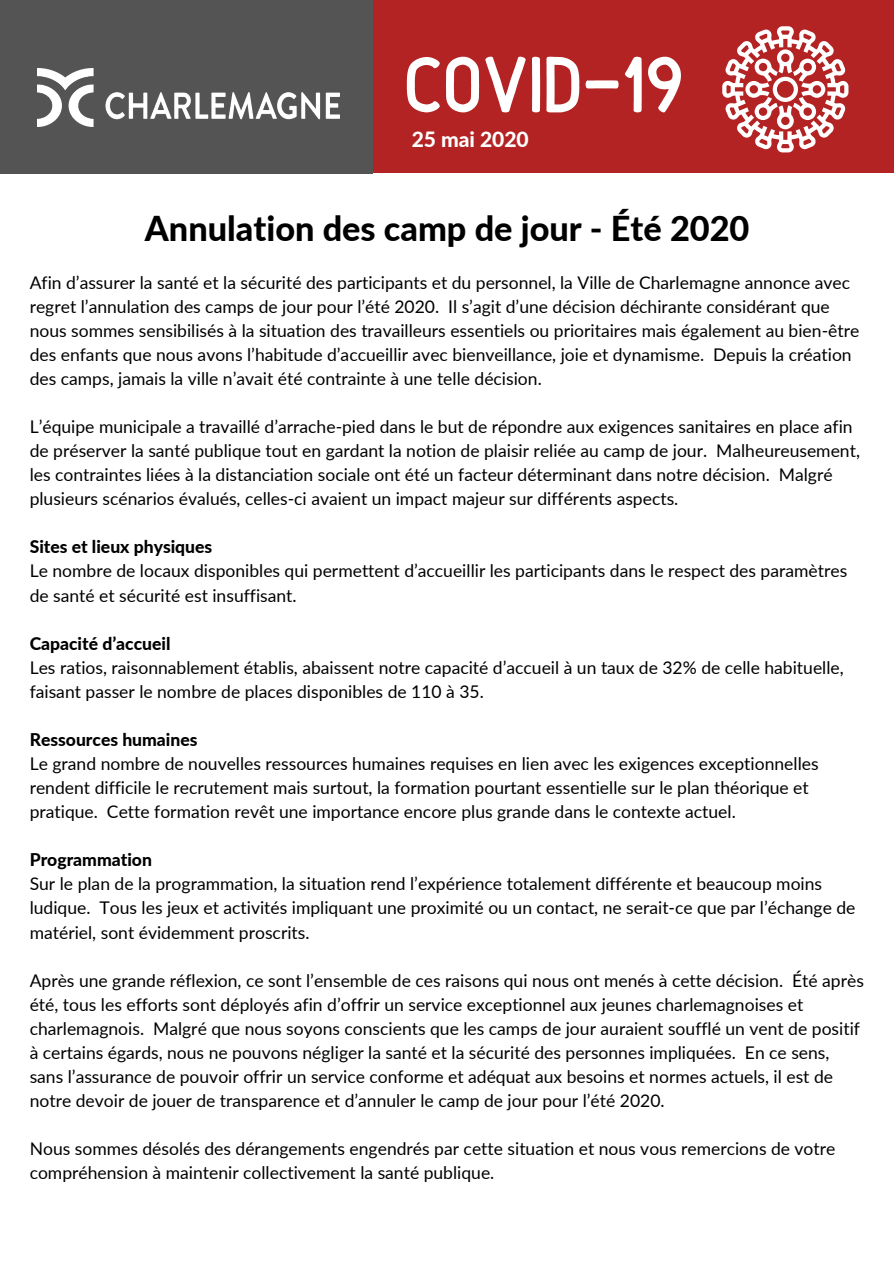
<style>
.page{position:relative;width:894px;height:1264px;background:#fff}
.page>*{position:absolute;margin:0;border:0;box-sizing:border-box;transform-origin:0 0}
.t1{font:79.5px "Alaska";letter-spacing:.02em;color:#fff}
.t2{font:800 34.2px "Lato";color:#000}
.t3{font:800 21px "Lato";color:#fff}
.t4{font:17.55px/24px "Lato";color:#000}
.t5{font:800 17.55px "Lato";color:#000}
</style>
<div class="page">
<div style="left:0;top:0;width:373px;height:173px;background:#545454"></div>
<div style="left:373px;top:0;width:520px;height:173px;background:#b42323"></div>
<img style="left:38px;top:68px;width:301px;height:59px">
<svg style="left:722px;top:26px;width:126px;height:126px"></svg>
<h1 class="t1" style="left:404px;top:24px;width:280px">COVID-19</h1>
<p class="t3" style="left:411px;top:126px;width:119px">25 mai 2020</p>
<h2 class="t2" style="left:145px;top:207px;width:606px">Annulation des camp de jour - Été 2020</h2>
<p class="t4" style="left:30px;top:270px;width:830px">Afin d’assurer la santé et la sécurité des participants et du personnel, la Ville de Charlemagne annonce avec regret l’annulation des camps de jour pour l’été 2020. Il s’agit d’une décision déchirante considérant que nous sommes sensibilisés à la situation des travailleurs essentiels ou prioritaires mais également au bien-être des enfants que nous avons l’habitude d’accueillir avec bienveillance, joie et dynamisme. Depuis la création des camps, jamais la ville n’avait été contrainte à une telle décision.</p>
<p class="t4" style="left:30px;top:414px;width:831px">L’équipe municipale a travaillé d’arrache-pied dans le but de répondre aux exigences sanitaires en place afin de préserver la santé publique tout en gardant la notion de plaisir reliée au camp de jour. Malheureusement, les contraintes liées à la distanciation sociale ont été un facteur déterminant dans notre décision. Malgré plusieurs scénarios évalués, celles-ci avaient un impact majeur sur différents aspects.</p>
<p class="t5" style="left:30px;top:536px;width:184px">Sites et lieux physiques</p>
<p class="t4" style="left:30px;top:558px;width:818px">Le nombre de locaux disponibles qui permettent d’accueillir les participants dans le respect des paramètres de santé et sécurité est insuffisant.</p>
<p class="t5" style="left:30px;top:632px;width:142px">Capacité d’accueil</p>
<p class="t4" style="left:30px;top:655px;width:815px">Les ratios, raisonnablement établis, abaissent notre capacité d’accueil à un taux de 32% de celle habituelle, faisant passer le nombre de places disponibles de 110 à 35.</p>
<p class="t5" style="left:30px;top:728px;width:169px">Ressources humaines</p>
<p class="t4" style="left:30px;top:751px;width:790px">Le grand nombre de nouvelles ressources humaines requises en lien avec les exigences exceptionnelles rendent difficile le recrutement mais surtout, la formation pourtant essentielle sur le plan théorique et pratique. Cette formation revêt une importance encore plus grande dans le contexte actuel.</p>
<p class="t5" style="left:30px;top:849px;width:124px">Programmation</p>
<p class="t4" style="left:30px;top:871px;width:827px">Sur le plan de la programmation, la situation rend l’expérience totalement différente et beaucoup moins ludique. Tous les jeux et activités impliquant une proximité ou un contact, ne serait-ce que par l’échange de matériel, sont évidemment proscrits.</p>
<p class="t4" style="left:30px;top:967px;width:835px">Après une grande réflexion, ce sont l’ensemble de ces raisons qui nous ont menés à cette décision. Été après été, tous les efforts sont déployés afin d’offrir un service exceptionnel aux jeunes charlemagnoises et charlemagnois. Malgré que nous soyons conscients que les camps de jour auraient soufflé un vent de positif à certains égards, nous ne pouvons négliger la santé et la sécurité des personnes impliquées. En ce sens, sans l’assurance de pouvoir offrir un service conforme et adéquat aux besoins et normes actuels, il est de notre devoir de jouer de transparence et d’annuler le camp de jour pour l’été 2020.</p>
<p class="t4" style="left:30px;top:1136px;width:807px">Nous sommes désolés des dérangements engendrés par cette situation et nous vous remercions de votre compréhension à maintenir collectivement la santé publique.</p>
</div>
